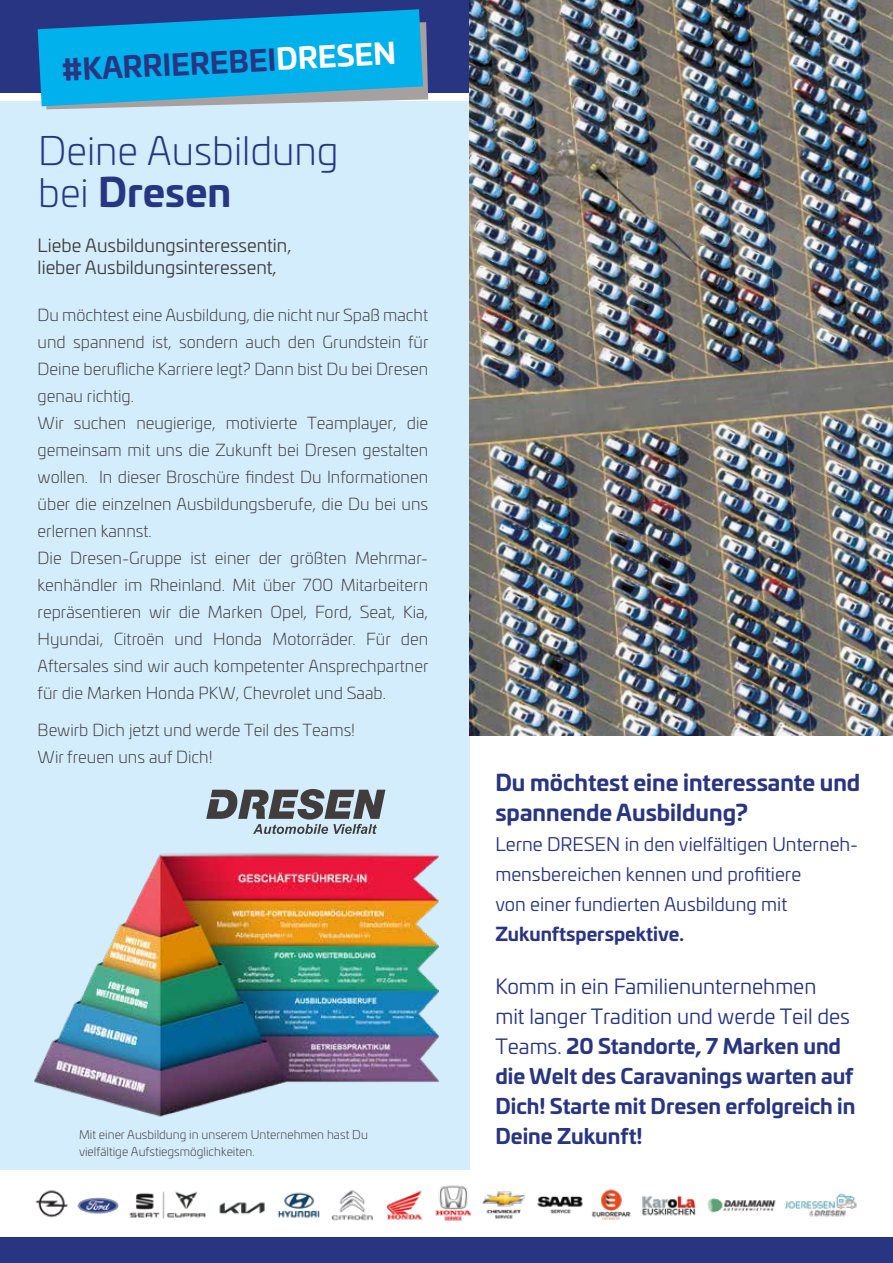
<style>
.page{position:relative;width:893px;height:1263px;background:#fff}
.page>*{position:absolute;margin:0;border:0;box-sizing:border-box;transform-origin:0 0}
.t1{font:300 39px/42px "Univia Pro";color:#283583}
.t2{font:700 28.95px "Univia Pro";color:#283583}
.t3{font:700 22.2px/30px "Univia Pro";color:#283583}
.t4{font:700 20.7px/30px "Univia Pro";color:#283583}
.t5{font:18.45px/30px "Univia Pro";color:#283583}
.t6{font:700 18.45px "Univia Pro";color:#283583}
.t7{font:18px/22.5px "Univia Pro";color:#423d3d}
.t8{font:300 16.5px/27px "Univia Pro";color:#423d3d}
.t9{font:300 12px "Univia Pro";color:#423d3d}
.s1{color:#fff}
.s2{font-weight:700}
.s3{font-weight:400}
</style>
<div class="page">
<div style="left:0;top:0;width:470px;height:1169px;background:#d4edfc"></div>
<div style="left:0;top:0;width:600px;height:98px;background:#283583"></div>
<div style="left:0;top:93px;width:574px;height:8px;background:#fff"></div>
<svg style="left:38px;top:9px;width:390px;height:100px;background:#1da5d9"></svg>
<div style="left:0;top:1238px;width:893px;height:25px;background:#283583"></div>
<img style="left:470px;top:0;width:423px;height:736px">
<img style="left:35px;top:1185px;width:822px;height:36px">
<svg style="left:206px;top:789px;width:179px;height:45px"></svg>
<img style="left:34px;top:852px;width:404px;height:265px">
<h2 class="t2" style="left:61px;top:47px;width:336px;rotate:-3deg">#KARRIEREBEI<span class="s1">DRESEN</span></h2>
<h1 class="t1" style="left:38px;top:128px;width:302px">Deine Ausbildung bei <span class="s2">Dresen</span></h1>
<p class="t7" style="left:38px;top:233px;width:255px">Liebe Ausbildungsinteressentin, lieber Ausbildungsinteressent,</p>
<p class="t8" style="left:38px;top:301px;width:392px">Du möchtest eine Ausbildung, die nicht nur Spaß macht und spannend ist, sondern auch den Grundstein für Deine berufliche Karriere legt? Dann bist Du bei Dresen genau richtig.<br>Wir suchen neugierige, motivierte Teamplayer, die gemeinsam mit uns die Zukunft bei Dresen gestalten wollen. In dieser Broschüre findest Du Informationen über die einzelnen Ausbildungsberufe, die Du bei uns erlernen kannst.<br>Die Dresen-Gruppe ist einer der größten Mehrmar&shy;kenhändler im Rheinland. Mit über 700 Mitarbeitern repräsentieren wir die Marken Opel, Ford, Seat, Kia, Hyundai, Citroën und Honda Motorräder. Für den Aftersales sind wir auch kompetenter Ansprechpartner für die Marken Honda PKW, Chevrolet und Saab.</p>
<p class="t8" style="left:38px;top:716px;width:319px">Bewirb Dich jetzt und werde Teil des Teams!<br>Wir freuen uns auf Dich!</p>
<h3 class="t3" style="left:495px;top:766px;width:366px">Du möchtest eine interessante und spannende Ausbildung?</h3>
<p class="t5" style="left:495px;top:828px;width:364px">Lerne DRESEN in den vielfältigen Unterneh&shy;mensbereichen kennen und profitiere<br>von einer fundierten Ausbildung mit</p>
<p class="t6" style="left:495px;top:919px;width:190px">Zukunftsperspektive.</p>
<p class="t4" style="left:495px;top:969px;width:361px"><span class="s3">Komm in ein Familienunternehmen<br>mit langer Tradition und werde Teil des Teams.</span> 20 Standorte, 7 Marken und die Welt des Caravanings warten auf Dich! Starte mit Dresen erfolgreich in</p>
<p class="t9" style="left:79px;top:1126px;width:290px">Mit einer Ausbildung in unserem Unternehmen hast Du</p>
<p class="t4" style="left:495px;top:1119px;width:149px">Deine Zukunft!</p>
<p class="t9" style="left:79px;top:1143px;width:177px">vielfältige Aufstiegsmöglichkeiten.</p>
</div>
